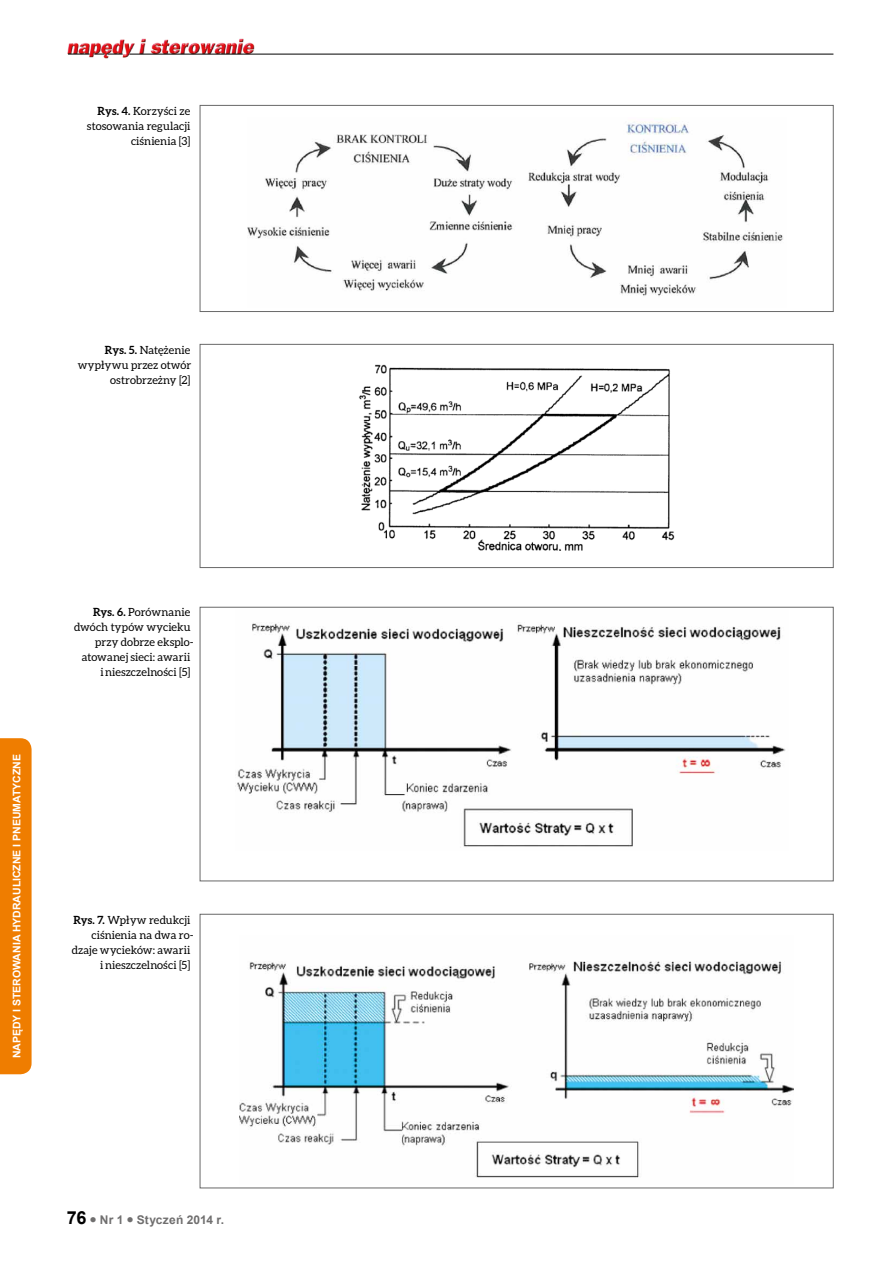
<style>
.page{position:relative;width:893px;height:1263px;background:#fff}
.page>*{position:absolute;margin:0;border:0;box-sizing:border-box;transform-origin:0 0}
.t1{font:700 12px "Arial";letter-spacing:.015em;color:#706f6f}
.t2{font:11.25px/15px "Aleo";letter-spacing:.005em;color:#000;text-align:right}
.t3{font:700 10.5px "Arial";color:#fff}
.s1{font-weight:700}
.s2{font-size:18px;color:#000}
</style>
<div class="page">
<img style="left:67px;top:38px;width:190px;height:21px">
<hr style="left:129px;top:54px;width:704px;height:1px;background:#000">
<svg style="left:68px;top:54px;width:55px;height:1px"></svg>
<div style="left:0;top:738px;width:32px;height:336px;background:#ef7d00"></div>
<img style="left:247px;top:121px;width:536px;height:175px">
<img style="left:359px;top:364px;width:316px;height:186px">
<div style="left:200px;top:344px;width:633px;height:224px;border:1px solid #686868"></div>
<img style="left:237px;top:623px;width:549px;height:224px">
<div style="left:200px;top:607px;width:633px;height:274px;border:1px solid #686868"></div>
<img style="left:240px;top:961px;width:553px;height:217px">
<div style="left:200px;top:914px;width:633px;height:274px;border:1px solid #686868"></div>
<div style="left:200px;top:105px;width:633px;height:207px;border:1px solid #686868"></div>
<p class="t2" style="left:87px;top:103px;width:105px"><span class="s1">Rys. 4.</span> Korzyści ze stosowania regulacji ciśnienia [3]</p>
<p class="t2" style="left:78px;top:342px;width:115px"><span class="s1">Rys. 5.</span> Natężenie wypływu przez otwór ostrobrzeżny [2]</p>
<p class="t3" style="left:10px;top:1058px;width:306px;rotate:-90deg">Napędy i sterowania hydrauliczne i pneumatyczne</p>
<p class="t2" style="left:74px;top:604px;width:121px"><span class="s1">Rys. 6.</span> Porównanie dwóch typów wycieku przy dobrze eksplo&shy;atowanej sieci: awarii<br>i nieszczelności [5]</p>
<p class="t2" style="left:72px;top:912px;width:123px"><span class="s1">Rys. 7.</span> Wpływ redukcji ciśnienia na dwa ro&shy;dzaje wycieków: awarii i nieszczelności [5]</p>
<p class="t1" style="left:67px;top:1212px;width:159px"><span class="s2">76</span> ● Nr 1 ● Styczeń 2014 r.</p>
</div>
